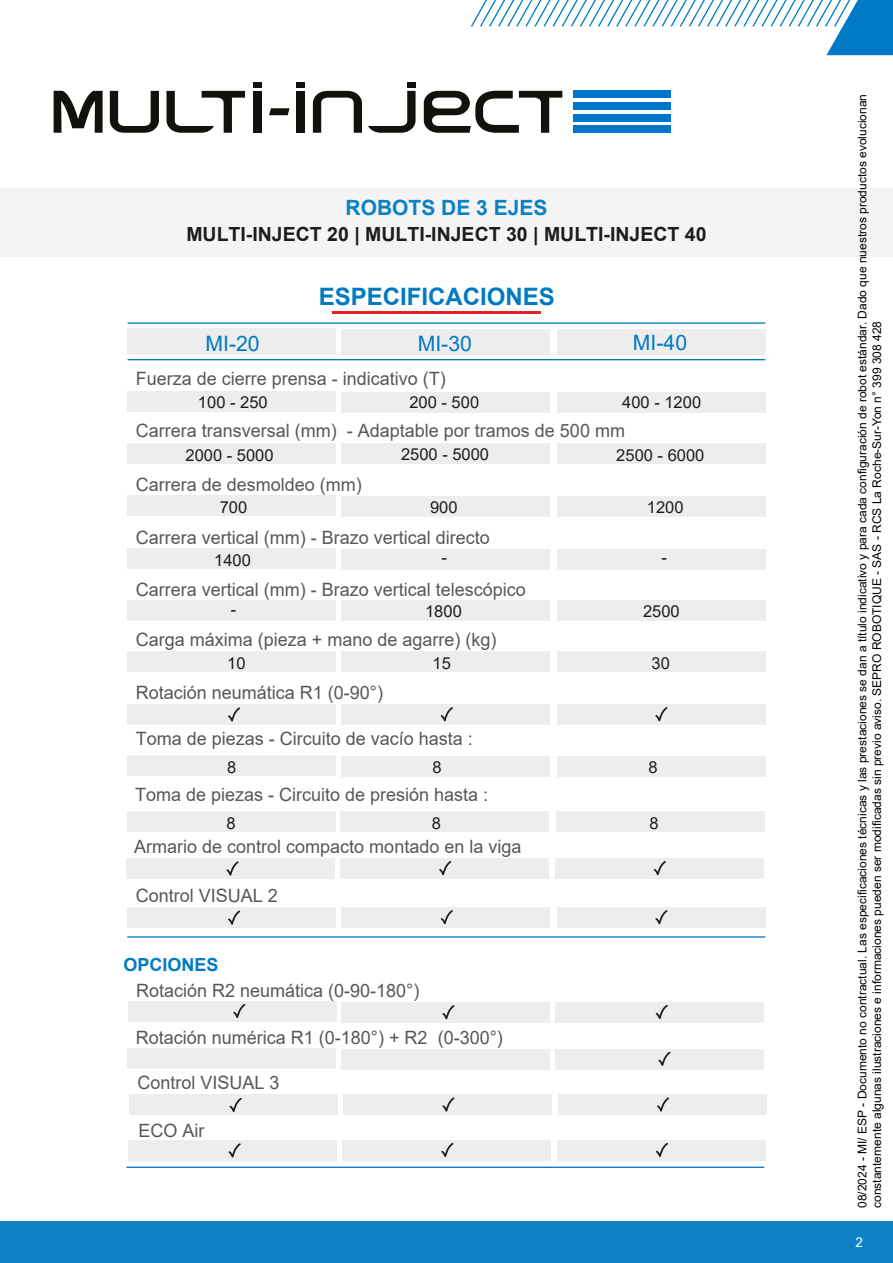
<style>
.page{position:relative;width:893px;height:1263px;background:#fff}
.page>*{position:absolute;margin:0;border:0;box-sizing:border-box;transform-origin:0 0}
.t1{font:700 24px "Arial";color:#007ac2}
.t2{font:21.15px "Arial";color:#007ac2}
.t3{font:700 21px "Arial";color:#0981c5}
.t4{font:700 19.5px "Arial";color:#1d1d1b}
.t5{font:18.3px "Arial";color:#575756}
.t6{font:700 18px "Arial";color:#007ac2}
.t7{font:16.5px "Arial";color:#1d1d1b}
.t8{font:13.5px "Arial";color:#fff}
.t9{font:12px/14.4px "Arial";color:#000}
</style>
<div class="page">
<div style="left:0;top:188px;width:893px;height:68px;background:#f4f4f4"></div>
<svg style="left:471px;top:0;width:422px;height:55px"></svg>
<div style="left:0;top:1221px;width:893px;height:42px;background:#0e81c5"></div>
<div style="left:574px;top:91px;width:97px;height:7px;background:#0075c9"></div>
<div style="left:574px;top:102px;width:97px;height:7px;background:#0075c9"></div>
<div style="left:574px;top:114px;width:97px;height:7px;background:#0075c9"></div>
<div style="left:574px;top:126px;width:97px;height:7px;background:#0075c9"></div>
<svg style="left:54px;top:91px;width:49px;height:42px"></svg>
<div style="left:253px;top:91px;width:9px;height:42px;background:#13110c"></div>
<div style="left:253px;top:82px;width:9px;height:6px;background:#13110c"></div>
<div style="left:296px;top:91px;width:9px;height:42px;background:#13110c"></div>
<svg style="left:110px;top:91px;width:49px;height:42px"></svg>
<svg style="left:313px;top:91px;width:49px;height:42px"></svg>
<svg style="left:368px;top:91px;width:48px;height:42px"></svg>
<svg style="left:166px;top:91px;width:79px;height:42px"></svg>
<svg style="left:424px;top:91px;width:138px;height:42px"></svg>
<div style="left:296px;top:82px;width:9px;height:6px;background:#13110c"></div>
<div style="left:407px;top:82px;width:9px;height:6px;background:#13110c"></div>
<svg style="left:269px;top:108px;width:21px;height:7px"></svg>
<hr style="left:333px;top:312px;width:208px;height:2px;background:#e52421">
<div style="left:557px;top:443px;width:208px;height:21px;background:#ededed"></div>
<div style="left:557px;top:392px;width:208px;height:20px;background:#ededed"></div>
<div style="left:557px;top:329px;width:208px;height:25px;background:#ededed"></div>
<div style="left:557px;top:496px;width:208px;height:20px;background:#ededed"></div>
<div style="left:557px;top:549px;width:208px;height:20px;background:#ededed"></div>
<div style="left:557px;top:600px;width:208px;height:20px;background:#ededed"></div>
<div style="left:557px;top:652px;width:208px;height:20px;background:#ededed"></div>
<div style="left:557px;top:704px;width:208px;height:20px;background:#ededed"></div>
<div style="left:555px;top:858px;width:209px;height:20px;background:#ededed"></div>
<div style="left:341px;top:443px;width:209px;height:21px;background:#ededed"></div>
<div style="left:341px;top:392px;width:209px;height:20px;background:#ededed"></div>
<div style="left:341px;top:329px;width:209px;height:25px;background:#ededed"></div>
<div style="left:341px;top:496px;width:209px;height:20px;background:#ededed"></div>
<div style="left:341px;top:549px;width:209px;height:20px;background:#ededed"></div>
<div style="left:341px;top:600px;width:209px;height:20px;background:#ededed"></div>
<div style="left:341px;top:652px;width:209px;height:20px;background:#ededed"></div>
<div style="left:341px;top:704px;width:209px;height:20px;background:#ededed"></div>
<div style="left:340px;top:858px;width:208px;height:20px;background:#ededed"></div>
<div style="left:128px;top:443px;width:208px;height:20px;background:#ededed"></div>
<div style="left:128px;top:392px;width:208px;height:20px;background:#ededed"></div>
<div style="left:128px;top:329px;width:208px;height:25px;background:#ededed"></div>
<div style="left:128px;top:496px;width:208px;height:20px;background:#ededed"></div>
<div style="left:128px;top:549px;width:208px;height:20px;background:#ededed"></div>
<div style="left:128px;top:600px;width:208px;height:20px;background:#ededed"></div>
<div style="left:128px;top:651px;width:208px;height:20px;background:#ededed"></div>
<div style="left:128px;top:704px;width:208px;height:20px;background:#ededed"></div>
<div style="left:126px;top:858px;width:209px;height:20px;background:#ededed"></div>
<hr style="left:128px;top:359px;width:637px;height:1px;background:#007ac2">
<hr style="left:128px;top:322px;width:637px;height:2px;background:#007ac2">
<svg style="left:440px;top:707px;width:14px;height:18px"></svg>
<svg style="left:654px;top:707px;width:15px;height:18px"></svg>
<svg style="left:438px;top:861px;width:15px;height:18px"></svg>
<svg style="left:653px;top:861px;width:14px;height:18px"></svg>
<svg style="left:225px;top:861px;width:15px;height:18px"></svg>
<svg style="left:227px;top:707px;width:15px;height:18px"></svg>
<div style="left:557px;top:907px;width:208px;height:20px;background:#ededed"></div>
<div style="left:341px;top:907px;width:209px;height:20px;background:#ededed"></div>
<div style="left:128px;top:907px;width:208px;height:20px;background:#ededed"></div>
<svg style="left:440px;top:910px;width:14px;height:18px"></svg>
<svg style="left:654px;top:910px;width:15px;height:18px"></svg>
<svg style="left:227px;top:910px;width:15px;height:18px"></svg>
<hr style="left:126px;top:1166px;width:638px;height:2px;background:#007ac2">
<div style="left:557px;top:1140px;width:209px;height:21px;background:#ededed"></div>
<div style="left:342px;top:1140px;width:208px;height:21px;background:#ededed"></div>
<div style="left:128px;top:1140px;width:209px;height:20px;background:#ededed"></div>
<svg style="left:441px;top:1143px;width:13px;height:14px"></svg>
<svg style="left:656px;top:1143px;width:12px;height:14px"></svg>
<svg style="left:228px;top:1143px;width:14px;height:18px"></svg>
<div style="left:556px;top:1002px;width:208px;height:20px;background:#ededed"></div>
<div style="left:342px;top:1002px;width:208px;height:20px;background:#ededed"></div>
<div style="left:128px;top:1002px;width:208px;height:20px;background:#ededed"></div>
<svg style="left:655px;top:1005px;width:14px;height:18px"></svg>
<div style="left:555px;top:1049px;width:209px;height:20px;background:#ededed"></div>
<div style="left:341px;top:1049px;width:209px;height:20px;background:#ededed"></div>
<div style="left:128px;top:1049px;width:208px;height:20px;background:#ededed"></div>
<svg style="left:657px;top:1051px;width:15px;height:19px"></svg>
<svg style="left:441px;top:1005px;width:15px;height:18px"></svg>
<svg style="left:233px;top:1004px;width:13px;height:14px"></svg>
<hr style="left:127px;top:936px;width:638px;height:2px;background:#007ac2">
<div style="left:558px;top:1095px;width:209px;height:20px;background:#ededed"></div>
<div style="left:343px;top:1095px;width:209px;height:20px;background:#ededed"></div>
<div style="left:129px;top:1094px;width:209px;height:20px;background:#ededed"></div>
<svg style="left:442px;top:1097px;width:13px;height:15px"></svg>
<svg style="left:657px;top:1097px;width:12px;height:15px"></svg>
<svg style="left:229px;top:1098px;width:14px;height:17px"></svg>
<div style="left:557px;top:756px;width:208px;height:20px;background:#ededed"></div>
<div style="left:341px;top:756px;width:209px;height:20px;background:#ededed"></div>
<div style="left:127px;top:756px;width:209px;height:20px;background:#ededed"></div>
<div style="left:556px;top:812px;width:209px;height:20px;background:#ededed"></div>
<div style="left:341px;top:812px;width:208px;height:20px;background:#ededed"></div>
<div style="left:127px;top:811px;width:208px;height:20px;background:#ededed"></div>
<p class="t3" style="left:346px;top:193px;width:203px">ROBOTS DE 3 EJES</p>
<p class="t4" style="left:186px;top:221px;width:522px">MULTI-INJECT 20 | MULTI-INJECT 30 | MULTI-INJECT 40</p>
<h1 class="t1" style="left:319px;top:279px;width:238px">ESPECIFICACIONES</h1>
<p class="t2" style="left:205px;top:329px;width:56px">MI-20</p>
<p class="t2" style="left:418px;top:329px;width:56px">MI-30</p>
<p class="t2" style="left:633px;top:328px;width:56px">MI-40</p>
<p class="t5" style="left:136px;top:366px;width:312px">Fuerza de cierre prensa - indicativo (T)</p>
<p class="t5" style="left:136px;top:418px;width:491px">Carrera transversal (mm) - Adaptable por tramos de 500 mm</p>
<p class="t5" style="left:136px;top:472px;width:228px">Carrera de desmoldeo (mm)</p>
<p class="t5" style="left:136px;top:525px;width:356px">Carrera vertical (mm) - Brazo vertical directo</p>
<p class="t5" style="left:136px;top:577px;width:392px">Carrera vertical (mm) - Brazo vertical telescópico</p>
<p class="t5" style="left:136px;top:627px;width:362px">Carga máxima (pieza + mano de agarre) (kg)</p>
<p class="t5" style="left:136px;top:680px;width:249px">Rotación neumática R1 (0-90°)</p>
<p class="t7" style="left:198px;top:391px;width:71px">100 - 250</p>
<p class="t7" style="left:409px;top:391px;width:71px">200 - 500</p>
<p class="t7" style="left:622px;top:391px;width:80px">400 - 1200</p>
<p class="t7" style="left:186px;top:443px;width:90px">2000 - 5000</p>
<p class="t7" style="left:401px;top:443px;width:90px">2500 - 5000</p>
<p class="t7" style="left:616px;top:443px;width:90px">2500 - 6000</p>
<p class="t7" style="left:220px;top:496px;width:29px">700</p>
<p class="t7" style="left:430px;top:495px;width:29px">900</p>
<p class="t7" style="left:647px;top:495px;width:38px">1200</p>
<p class="t7" style="left:214px;top:549px;width:38px">1400</p>
<p class="t7" style="left:442px;top:546px;width:7px">-</p>
<p class="t7" style="left:661px;top:546px;width:7px">-</p>
<p class="t7" style="left:231px;top:598px;width:7px">-</p>
<p class="t7" style="left:425px;top:600px;width:38px">1800</p>
<p class="t7" style="left:643px;top:600px;width:38px">2500</p>
<p class="t7" style="left:227px;top:652px;width:20px">10</p>
<p class="t7" style="left:432px;top:652px;width:20px">15</p>
<p class="t7" style="left:652px;top:652px;width:20px">30</p>
<p class="t5" style="left:136px;top:726px;width:339px">Toma de piezas - Circuito de vacío hasta :</p>
<p class="t7" style="left:227px;top:756px;width:11px">8</p>
<p class="t7" style="left:432px;top:756px;width:11px">8</p>
<p class="t7" style="left:649px;top:756px;width:11px">8</p>
<p class="t5" style="left:135px;top:782px;width:355px">Toma de piezas - Circuito de presión hasta :</p>
<p class="t7" style="left:226px;top:812px;width:11px">8</p>
<p class="t7" style="left:432px;top:811px;width:11px">8</p>
<p class="t7" style="left:649px;top:811px;width:11px">8</p>
<p class="t5" style="left:134px;top:833px;width:389px">Armario de control compacto montado en la viga</p>
<p class="t5" style="left:136px;top:883px;width:144px">Control VISUAL 2</p>
<p class="t6" style="left:123px;top:952px;width:97px">OPCIONES</p>
<p class="t5" style="left:136px;top:978px;width:285px">Rotación R2 neumática (0-90-180°)</p>
<p class="t5" style="left:136px;top:1024px;width:369px">Rotación numérica R1 (0-180°) + R2 (0-300°)</p>
<p class="t5" style="left:137px;top:1070px;width:144px">Control VISUAL 3</p>
<p class="t5" style="left:139px;top:1118px;width:68px">ECO Air</p>
<p class="t9" style="left:855px;top:1208px;width:1115px;rotate:-90deg">08/2024 - MI/ ESP - Documento no contractual. Las especificaciones técnicas y las prestaciones se dan a título indicativo y para cada configuración de robot estándar. Dado que nuestros productos evolucionan constantemente algunas ilustraciones e informaciones pueden ser modificadas sin previo aviso. SEPRO ROBOTIQUE - SAS - RCS La Roche-Sur-Yon n° 399 308 428</p>
<p class="t8" style="left:856px;top:1233px;width:9px">2</p>
</div>
